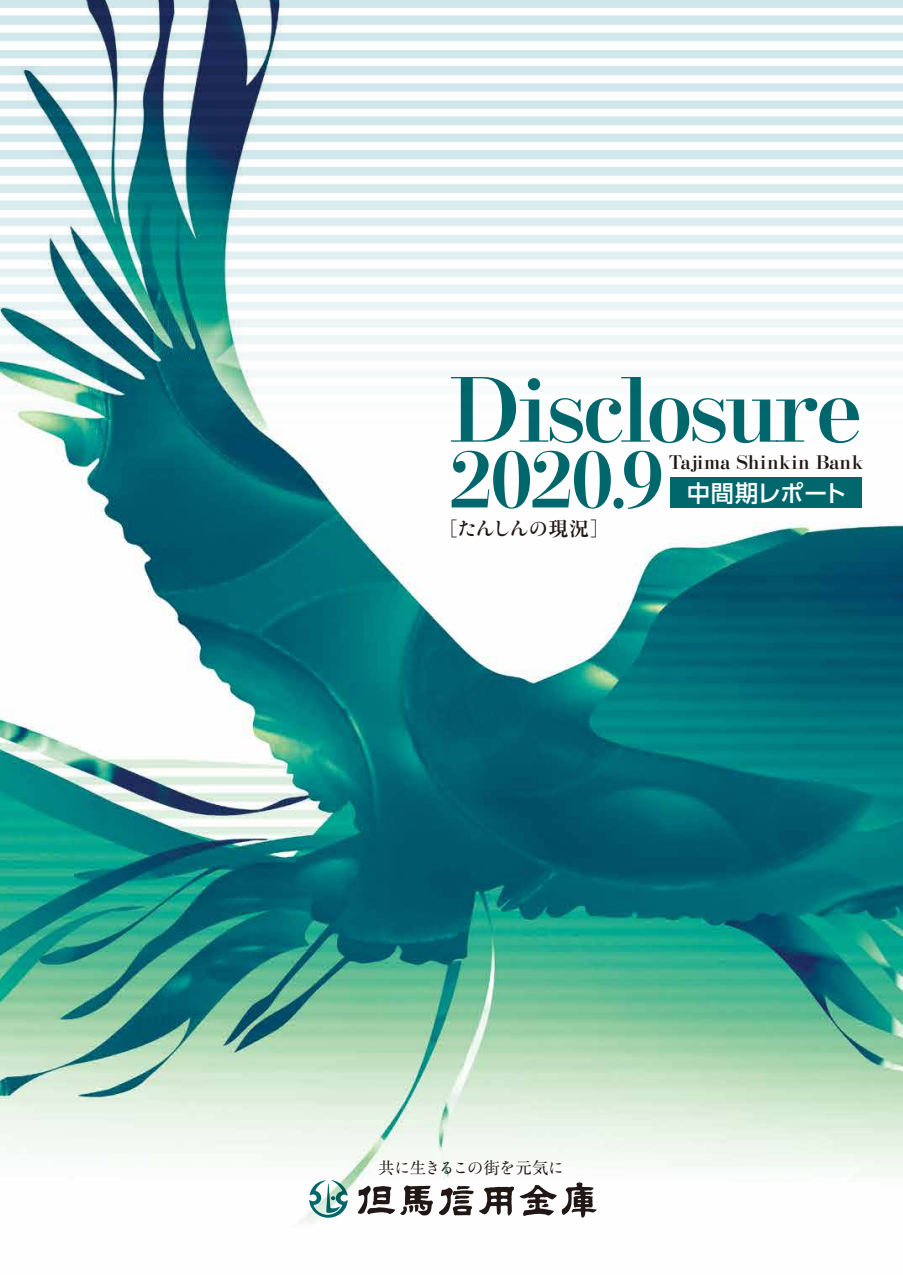
<style>
.page{position:relative;width:903px;height:1275px;background:#fff}
.page>*{position:absolute;margin:0;border:0;box-sizing:border-box;transform-origin:0 0}
.t1{font:800 87.85px "Kocho Std";letter-spacing:-.07em;color:#00686d}
.t2{font:800 75.42px "Kocho Std";color:#00686d;scale:.92 1}
.t3{font:500 23.28px "UD Shin Go Pro";color:#fff}
.t4{font:19.78px "Ryumin Std Bold KO";letter-spacing:-.105em;color:#221815}
.t5{font:800 18.72px "Kocho Std";letter-spacing:.01em;color:#221815}
.t6{font:16.45px "Ryumin Std Regular KO";color:#221815}
.s1{font-family:"Ryumin Pr 6";font-weight:300}
.s2{font-family:"Ryumin Pr 6";font-weight:700}
.s3{font-family:"Ryumin Pr 6"}
</style>
<div class="page">
<img style="left:0;top:1083px;width:903px;height:140px">
<img style="left:0;top:0;width:903px;height:1083px">
<div style="left:670px;top:478px;width:191px;height:30px;background:#00686d"></div>
<h1 class="t1" style="left:449px;top:338px;width:416px">Disclosure</h1>
<h2 class="t2" style="left:449px;top:418px;width:236px">2020.9</h2>
<p class="t5" style="left:669px;top:447px;width:196px">Tajima Shinkin Bank</p>
<p class="t3" style="left:687px;top:474px;width:161px">中間期レポート</p>
<p class="t4" style="left:438px;top:514px;width:173px"><span class="s1">［</span>たんしんの<span class="s2">現況</span><span class="s1">］</span></p>
<p class="t6" style="left:378px;top:1156px;width:188px"><span class="s3">共</span>に<span class="s3">生</span>きるこの<span class="s3">街</span>を<span class="s3">元気</span>に</p>
</div>
